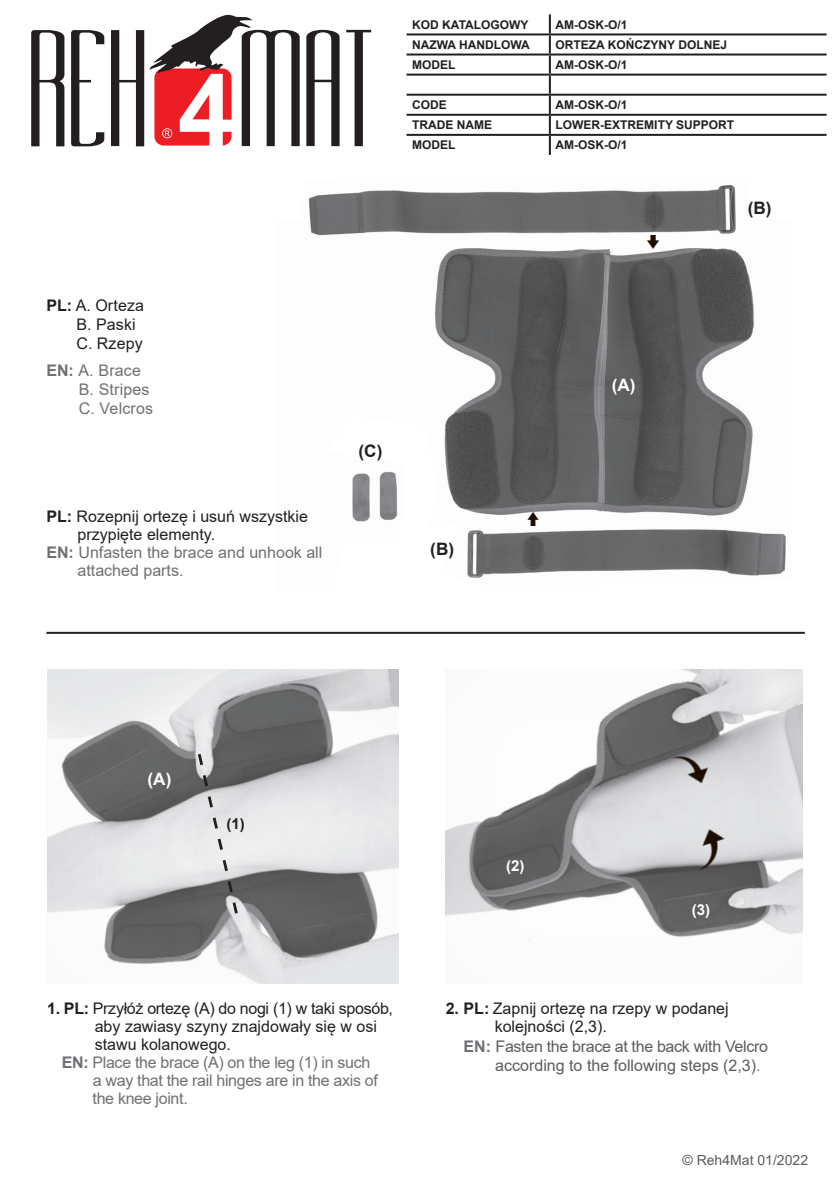
<style>
.page{position:relative;width:840px;height:1191px;background:#fff}
.page>*{position:absolute;margin:0;border:0;box-sizing:border-box;transform-origin:0 0}
.t1{font:700 17.2px "Arial";color:#231f20}
.t2{font:700 17.2px "Arial";color:#fff}
.t3{font:16px "Arial";color:#231f20}
.t4{font:16px "Arial";letter-spacing:-.02em;color:#6f7073}
.t5{font:16px "Arial";color:#6f7073}
.t6{font:16px "Arial";letter-spacing:-.02em;color:#231f20}
.t7{font:16px "Arial";letter-spacing:-.02em;color:#5c5c5f}
.t8{font:16px "Arial";color:#5c5c5f}
.t9{font:16px "Arial";letter-spacing:.01em;color:#6f7073}
.t10{font:700 15px "Arial";color:#fff}
.t11{font:700 15px "Arial";color:#231f20}
.t12{font:14px "Arial";color:#5c5c5f}
.t13{font:700 12px "Arial";color:#231f20}
.s1{font-weight:700}
.s2{font-weight:700;color:#6f7073}
.s3{color:#6f7073}
</style>
<div class="page">
<hr style="left:406px;top:33px;width:143px;height:2px;background:#231f20">
<hr style="left:549px;top:33px;width:277px;height:2px;background:#231f20">
<hr style="left:406px;top:54px;width:143px;height:2px;background:#231f20">
<hr style="left:549px;top:54px;width:277px;height:2px;background:#231f20">
<hr style="left:406px;top:74px;width:143px;height:2px;background:#231f20">
<hr style="left:549px;top:74px;width:277px;height:2px;background:#231f20">
<hr style="left:406px;top:94px;width:143px;height:2px;background:#231f20">
<hr style="left:549px;top:94px;width:277px;height:2px;background:#231f20">
<hr style="left:406px;top:114px;width:143px;height:2px;background:#231f20">
<hr style="left:549px;top:114px;width:277px;height:2px;background:#231f20">
<hr style="left:406px;top:134px;width:143px;height:2px;background:#231f20">
<hr style="left:549px;top:134px;width:277px;height:2px;background:#231f20">
<svg style="left:548px;top:14px;width:2px;height:141px"></svg>
<div style="left:47px;top:667px;width:353px;height:318px;background:#231f20;opacity:.03"></div>
<div style="left:444px;top:667px;width:360px;height:317px;background:#231f20;opacity:.03"></div>
<img style="left:681px;top:820px;width:57px;height:56px">
<img style="left:664px;top:741px;width:53px;height:52px">
<svg style="left:196px;top:751px;width:44px;height:165px;background:#afafb0"></svg>
<img style="left:309px;top:185px;width:477px;height:393px">
<img style="left:521px;top:510px;width:22px;height:15px">
<hr style="left:46px;top:632px;width:758px;height:2px;background:#231f20">
<img style="left:642px;top:235px;width:20px;height:15px">
<svg style="left:31px;top:14px;width:340px;height:132px"></svg>
<p class="t3" style="left:46px;top:294px;width:99px"><span class="s1">PL:</span> A. Orteza</p>
<p class="t3" style="left:76px;top:313px;width:61px">B. Paski</p>
<p class="t3" style="left:76px;top:332px;width:68px">C. Rzepy</p>
<p class="t4" style="left:46px;top:359px;width:96px"><span class="s1">EN:</span> A. Brace</p>
<p class="t9" style="left:79px;top:378px;width:72px">B. Stripes</p>
<p class="t9" style="left:79px;top:397px;width:76px">C. Velcros</p>
<p class="t3" style="left:46px;top:505px;width:263px"><span class="s1">PL:</span> Rozepnij ortezę i usuń wszystkie</p>
<p class="t3" style="left:77px;top:523px;width:139px">przypięte elementy.</p>
<p class="t5" style="left:46px;top:541px;width:277px"><span class="s1">EN:</span> Unfasten the brace and unhook all</p>
<p class="t5" style="left:77px;top:559px;width:107px">attached parts.</p>
<p class="t13" style="left:412px;top:16px;width:118px">KOD KATALOGOWY</p>
<p class="t13" style="left:555px;top:16px;width:73px">AM-OSK-O/1</p>
<p class="t13" style="left:412px;top:36px;width:119px">NAZWA HANDLOWA</p>
<p class="t13" style="left:555px;top:36px;width:173px">ORTEZA KOŃCZYNY DOLNEJ</p>
<p class="t13" style="left:412px;top:56px;width:45px">MODEL</p>
<p class="t13" style="left:555px;top:56px;width:73px">AM-OSK-O/1</p>
<p class="t13" style="left:412px;top:96px;width:36px">CODE</p>
<p class="t13" style="left:555px;top:96px;width:73px">AM-OSK-O/1</p>
<p class="t13" style="left:412px;top:116px;width:81px">TRADE NAME</p>
<p class="t13" style="left:555px;top:116px;width:180px">LOWER-EXTREMITY SUPPORT</p>
<p class="t13" style="left:412px;top:137px;width:45px">MODEL</p>
<p class="t13" style="left:555px;top:137px;width:73px">AM-OSK-O/1</p>
<p class="t1" style="left:747px;top:196px;width:25px">(B)</p>
<p class="t1" style="left:358px;top:439px;width:25px">(C)</p>
<p class="t1" style="left:430px;top:537px;width:25px">(B)</p>
<p class="t2" style="left:611px;top:373px;width:25px">(A)</p>
<p class="t2" style="left:147px;top:766px;width:25px">(A)</p>
<p class="t11" style="left:226px;top:813px;width:20px">(1)</p>
<p class="t6" style="left:47px;top:997px;width:347px"><span class="s1">1. PL:</span> Przyłóż ortezę (A) do nogi (1) w taki sposób,</p>
<p class="t3" style="left:95px;top:1015px;width:283px">aby zawiasy szyny znajdowały się w osi</p>
<p class="t3" style="left:95px;top:1033px;width:138px">stawu kolanowego.</p>
<p class="t4" style="left:62px;top:1051px;width:310px"><span class="s1">EN:</span> Place the brace (A) on the leg (1) in such</p>
<p class="t4" style="left:93px;top:1069px;width:286px">a way that the rail hinges are in the axis of</p>
<p class="t4" style="left:92px;top:1087px;width:97px">the knee joint.</p>
<p class="t10" style="left:505px;top:855px;width:20px">(2)</p>
<p class="t10" style="left:691px;top:899px;width:20px">(3)</p>
<p class="t3" style="left:445px;top:997px;width:284px"><span class="s1">2. PL:</span> Zapnij ortezę na rzepy w podanej</p>
<p class="t3" style="left:494px;top:1015px;width:114px">kolejności (2,3).</p>
<p class="t7" style="left:463px;top:1035px;width:306px"><span class="s2">EN:</span> Fasten the brace at the back with Velcro</p>
<p class="t8" style="left:495px;top:1054px;width:267px">according to the following steps (2,3)<span class="s3">.</span></p>
<p class="t12" style="left:682px;top:1150px;width:127px">© Reh4Mat 01/2022</p>
</div>
